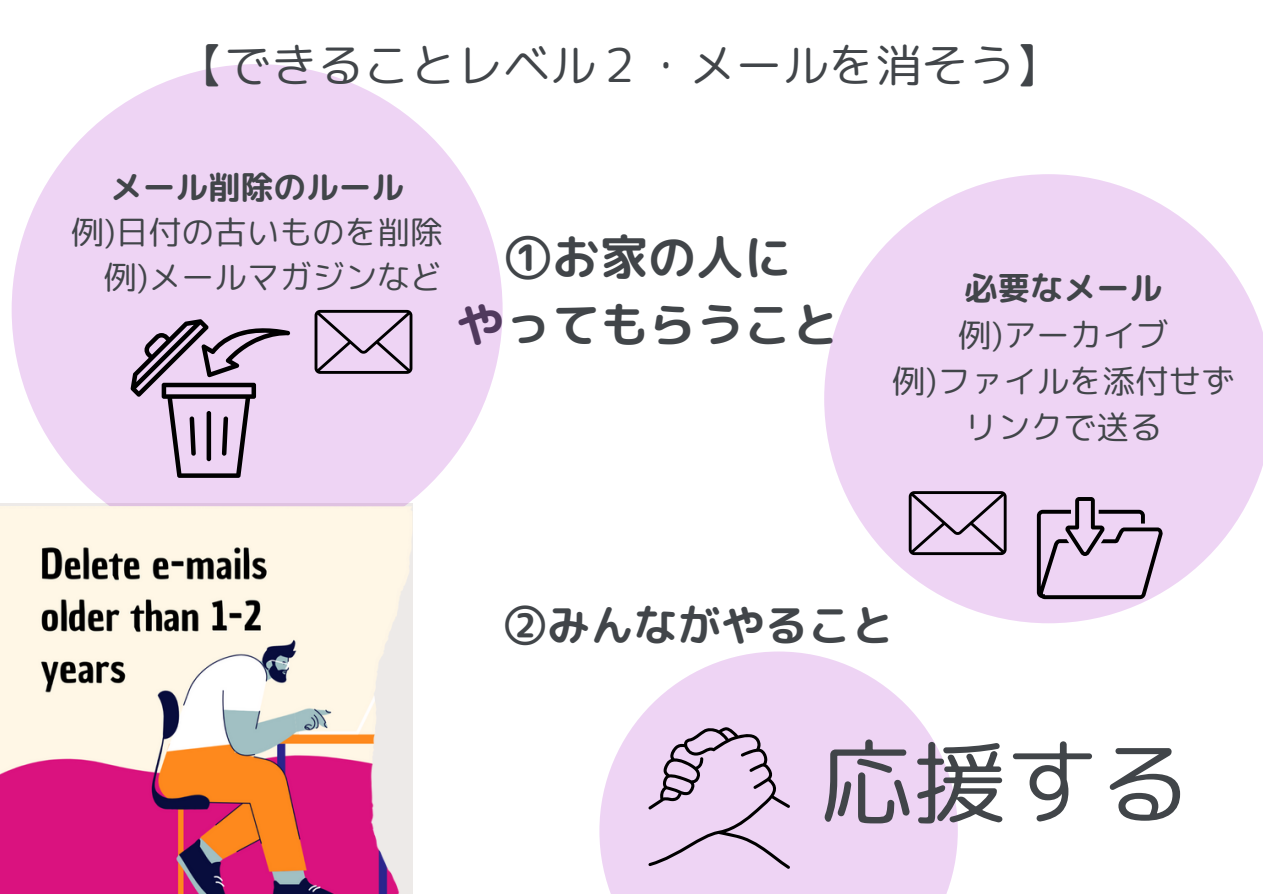
<style>
.page{position:relative;width:1263px;height:894px;background:#fff}
.page>*{position:absolute;margin:0;border:0;box-sizing:border-box;transform-origin:0 0}
.t1{font:92.7px "rounded mplus 1 p regular";color:#414549}
.t2{font:48px/66.3px "rounded mplus 1 p bold";color:#414549;text-align:center}
.t3{font:46.5px "rounded mplus 1 p regular";color:#414549}
.t4{font:43.5px "rounded mplus 1 p bold";color:#414549}
.t5{font:33px "rounded mplus 1 p regular";color:#414549}
.t6{font:33px "rounded mplus 1 p bold";color:#414549}
.t7{font:32.7px "rounded mplus 1 p regular";color:#414549}
.t8{font:32.7px "rounded mplus 1 p bold";color:#414549}
</style>
<div class="page">
<div style="left:12px;top:64px;width:491px;height:491px;background:#eed4f4;border-radius:50%"></div>
<img style="left:0;top:506px;width:413px;height:387px">
<svg style="left:824px;top:174px;width:439px;height:449px;fill:#eed4f4"></svg>
<svg style="left:315px;top:310px;width:97px;height:64px"></svg>
<svg style="left:131px;top:319px;width:159px;height:158px"></svg>
<svg style="left:909px;top:491px;width:98px;height:64px;background:#b7a3bb"></svg>
<svg style="left:1037px;top:497px;width:126px;height:102px;background:#bea9c3"></svg>
<svg style="left:599px;top:651px;width:359px;height:242px;fill:#eed4f4"></svg>
<svg style="left:648px;top:726px;width:142px;height:142px;background:#d4bcd9"></svg>
<p class="t3" style="left:178px;top:32px;width:885px">【できることレベル２・メールを消そう】</p>
<p class="t8" style="left:110px;top:164px;width:296px">メール削除のルール</p>
<p class="t7" style="left:71px;top:209px;width:373px">例)日付の古いものを削除</p>
<p class="t7" style="left:104px;top:254px;width:340px">例)メールマガジンなど</p>
<h3 class="t2" style="left:456px;top:224px;width:385px">①お家の人に<br>やってもらうこと</h3>
<p class="t6" style="left:964px;top:265px;width:199px">必要なメール</p>
<p class="t5" style="left:959px;top:311px;width:211px">例)アーカイブ</p>
<p class="t5" style="left:893px;top:357px;width:343px">例)ファイルを添付せず</p>
<p class="t5" style="left:964px;top:403px;width:199px">リンクで送る</p>
<p class="t4" style="left:504px;top:594px;width:393px">②みんながやること</p>
<p class="t1" style="left:821px;top:716px;width:372px">応援する</p>
</div>
